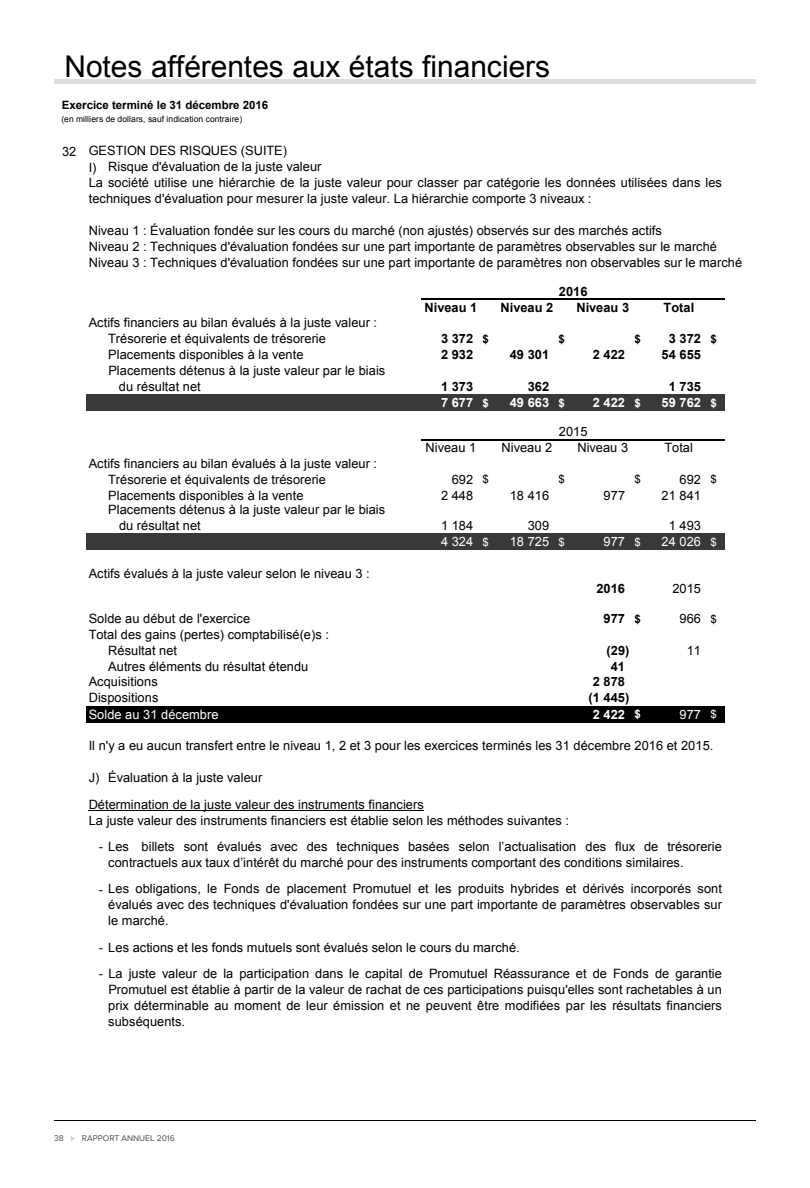
<style>
.page{position:relative;width:810px;height:1188px;background:#fff}
.page>*{position:absolute;margin:0;border:0;box-sizing:border-box;transform-origin:0 0}
.t1{font:30px "Arial";color:#000}
.t2{font:12.9px/15.9px "Arial";letter-spacing:.005em;color:#000}
.t3{font:700 12.9px "Arial";letter-spacing:.005em;color:#000}
.t4{font:12.9px "Arial";letter-spacing:.005em;color:#fff}
.t5{font:700 12.9px "Arial";letter-spacing:.005em;color:#fff}
.t6{font:700 11.4px "Arial";letter-spacing:-.005em;color:#000}
.t7{font:11.4px "Arial";color:#000}
.t8{font:8.55px "Arial";letter-spacing:.005em;color:#000}
.t9{font:8.55px "Proxima Nova";color:#4d4d4f}
.s1{font-size:11.4px}
.s2{color:#d1d3d4}
</style>
<div class="page">
<hr style="left:54px;top:1120px;width:702px;height:1px;background:#000">
<hr style="left:54px;top:79px;width:701px;height:4px;background:#dcddde">
<div style="left:86px;top:395px;width:639px;height:16px;background:#393939"></div>
<div style="left:86px;top:534px;width:639px;height:16px;background:#393939"></div>
<div style="left:86px;top:706px;width:639px;height:16px;background:#000"></div>
<hr style="left:89px;top:810px;width:335px;height:1px;background:#000">
<hr style="left:421px;top:299px;width:304px;height:1px;background:#000">
<hr style="left:421px;top:439px;width:304px;height:2px;background:#000">
<h1 class="t1" style="left:64px;top:47px;width:487px">Notes afférentes aux états financiers</h1>
<p class="t6" style="left:62px;top:97px;width:208px">Exercice terminé le 31 décembre 2016</p>
<p class="t8" style="left:61px;top:113px;width:182px">(en milliers de dollars, sauf indication contraire)</p>
<p class="t2" style="left:89px;top:143px;width:234px;text-indent:-27px">32 GESTION DES RISQUES (SUITE)<br>I) Risque d'évaluation de la juste valeur</p>
<p class="t2" style="left:89px;top:175px;width:635px">La société utilise une hiérarchie de la juste valeur pour classer par catégorie les données utilisées dans les techniques d'évaluation pour mesurer la juste valeur. La hiérarchie comporte 3 niveaux :</p>
<p class="t2" style="left:89px;top:222px;width:575px">Niveau 1 : Évaluation fondée sur les cours du marché (non ajustés) observés sur des marchés actifs</p>
<p class="t2" style="left:89px;top:238px;width:630px">Niveau 2 : Techniques d'évaluation fondées sur une part importante de paramètres observables sur le marché</p>
<p class="t2" style="left:89px;top:254px;width:655px">Niveau 3 : Techniques d'évaluation fondées sur une part importante de paramètres non observables sur le marché</p>
<p class="t3" style="left:559px;top:283px;width:30px">2016</p>
<p class="t2" style="left:108px;top:315px;width:270px;text-indent:-19px">Actifs financiers au bilan évalués à la juste valeur :<br>Trésorerie et équivalents de trésorerie</p>
<p class="t3" style="left:425px;top:299px;width:54px">Niveau 1</p>
<p class="t3" style="left:501px;top:299px;width:54px">Niveau 2</p>
<p class="t3" style="left:576px;top:299px;width:54px">Niveau 3</p>
<p class="t3" style="left:663px;top:299px;width:32px">Total</p>
<p class="t3" style="left:441px;top:330px;width:49px">3 372 <span class="s1">$</span></p>
<p class="t6" style="left:558px;top:331px;width:8px">$</p>
<p class="t6" style="left:634px;top:331px;width:8px">$</p>
<p class="t3" style="left:669px;top:330px;width:49px">3 372 <span class="s1">$</span></p>
<p class="t2" style="left:108px;top:347px;width:197px">Placements disponibles à la vente</p>
<p class="t3" style="left:441px;top:346px;width:34px">2 932</p>
<p class="t3" style="left:510px;top:346px;width:41px">49 301</p>
<p class="t3" style="left:593px;top:346px;width:34px">2 422</p>
<p class="t3" style="left:662px;top:346px;width:41px">54 655</p>
<p class="t3" style="left:441px;top:378px;width:34px">1 373</p>
<p class="t3" style="left:528px;top:378px;width:23px">362</p>
<p class="t3" style="left:669px;top:378px;width:34px">1 735</p>
<p class="t5" style="left:441px;top:394px;width:49px">7 677 <span class="s1">$</span></p>
<p class="t5" style="left:510px;top:394px;width:57px">49 663 <span class="s1">$</span></p>
<p class="t5" style="left:593px;top:394px;width:49px">2 422 <span class="s1">$</span></p>
<p class="t5" style="left:662px;top:394px;width:57px">59 762 <span class="s1">$</span></p>
<p class="t2" style="left:426px;top:440px;width:52px">Niveau 1</p>
<p class="t2" style="left:502px;top:440px;width:52px">Niveau 2</p>
<p class="t2" style="left:577px;top:440px;width:52px">Niveau 3</p>
<p class="t2" style="left:665px;top:440px;width:30px">Total</p>
<p class="t2" style="left:108px;top:456px;width:270px;text-indent:-19px">Actifs financiers au bilan évalués à la juste valeur :<br>Trésorerie et équivalents de trésorerie</p>
<p class="t2" style="left:108px;top:363px;width:278px">Placements détenus à la juste valeur par le biais</p>
<p class="t2" style="left:119px;top:379px;width:83px">du résultat net</p>
<p class="t2" style="left:559px;top:424px;width:30px">2015</p>
<p class="t2" style="left:452px;top:471px;width:39px">692 <span class="s1">$</span></p>
<p class="t7" style="left:558px;top:472px;width:8px">$</p>
<p class="t7" style="left:634px;top:472px;width:8px">$</p>
<p class="t2" style="left:680px;top:471px;width:39px">692 <span class="s1">$</span></p>
<p class="t2" style="left:108px;top:487px;width:197px">Placements disponibles à la vente</p>
<p class="t2" style="left:441px;top:487px;width:34px">2 448</p>
<p class="t2" style="left:510px;top:487px;width:41px">18 416</p>
<p class="t2" style="left:604px;top:487px;width:23px">977</p>
<p class="t2" style="left:662px;top:487px;width:41px">21 841</p>
<p class="t2" style="left:441px;top:518px;width:34px">1 184</p>
<p class="t2" style="left:528px;top:518px;width:23px">309</p>
<p class="t2" style="left:669px;top:518px;width:34px">1 493</p>
<p class="t4" style="left:441px;top:533px;width:49px">4 324 <span class="s1">$</span></p>
<p class="t4" style="left:510px;top:533px;width:57px">18 725 <span class="s1">$</span></p>
<p class="t4" style="left:604px;top:533px;width:39px">977 <span class="s1">$</span></p>
<p class="t4" style="left:662px;top:533px;width:57px">24 026 <span class="s1">$</span></p>
<p class="t2" style="left:89px;top:565px;width:283px">Actifs évalués à la juste valeur selon le niveau 3 :</p>
<p class="t3" style="left:596px;top:580px;width:30px">2016</p>
<p class="t2" style="left:672px;top:581px;width:30px">2015</p>
<p class="t2" style="left:89px;top:610px;width:163px">Solde au début de l'exercice</p>
<p class="t3" style="left:604px;top:610px;width:39px">977 <span class="s1">$</span></p>
<p class="t2" style="left:680px;top:610px;width:39px">966 <span class="s1">$</span></p>
<p class="t2" style="left:108px;top:626px;width:222px;text-indent:-20px">Total des gains (pertes) comptabilisé(e)s :<br>Résultat net</p>
<p class="t2" style="left:108px;top:502px;width:278px">Placements détenus à la juste valeur par le biais</p>
<p class="t2" style="left:119px;top:518px;width:83px">du résultat net</p>
<p class="t3" style="left:607px;top:641px;width:24px">(29)</p>
<p class="t2" style="left:687px;top:642px;width:16px">11</p>
<p class="t2" style="left:108px;top:658px;width:202px">Autres éléments du résultat étendu</p>
<p class="t3" style="left:611px;top:657px;width:16px">41</p>
<p class="t2" style="left:89px;top:674px;width:71px">Acquisitions</p>
<p class="t3" style="left:593px;top:673px;width:34px">2 878</p>
<p class="t2" style="left:89px;top:690px;width:71px">Dispositions</p>
<p class="t3" style="left:589px;top:689px;width:42px">(1 445)</p>
<p class="t4" style="left:89px;top:706px;width:131px">Solde au 31 décembre</p>
<p class="t5" style="left:593px;top:705px;width:49px">2 422 <span class="s1">$</span></p>
<p class="t4" style="left:680px;top:706px;width:39px">977 <span class="s1">$</span></p>
<p class="t2" style="left:89px;top:738px;width:626px">Il n'y a eu aucun transfert entre le niveau 1, 2 et 3 pour les exercices terminés les 31 décembre 2016 et 2015.</p>
<p class="t2" style="left:89px;top:764px;width:337px;line-height:26.8px">J) Évaluation à la juste valeur<br>Détermination de la juste valeur des instruments financiers</p>
<p class="t2" style="left:89px;top:812px;width:482px">La juste valeur des instruments financiers est établie selon les méthodes suivantes :</p>
<p class="t2" style="left:99px;top:839px;width:624px">- Les billets sont évalués avec des techniques basées selon l’actualisation des flux de trésorerie</p>
<p class="t2" style="left:99px;top:881px;width:625px">- Les obligations, le Fonds de placement Promutuel et les produits hybrides et dérivés incorporés sont</p>
<p class="t2" style="left:108px;top:855px;width:577px">contractuels aux taux d’intérêt du marché pour des instruments comportant des conditions similaires.</p>
<p class="t2" style="left:108px;top:897px;width:615px">évalués avec des techniques d'évaluation fondées sur une part importante de paramètres observables sur le marché.</p>
<p class="t2" style="left:99px;top:939px;width:422px">- Les actions et les fonds mutuels sont évalués selon le cours du marché.</p>
<p class="t2" style="left:99px;top:966px;width:625px">- La juste valeur de la participation dans le capital de Promutuel Réassurance et de Fonds de garantie</p>
<p class="t2" style="left:108px;top:982px;width:615px;text-align:justify">Promutuel est établie à partir de la valeur de rachat de ces participations puisqu'elles sont rachetables à un prix déterminable au moment de leur émission et ne peuvent être modifiées par les résultats financiers subséquents.</p>
<p class="t9" style="left:54px;top:1133px;width:122px">38 <span class="s2">⊲</span> RAPPORT ANNUEL 2016</p>
</div>
